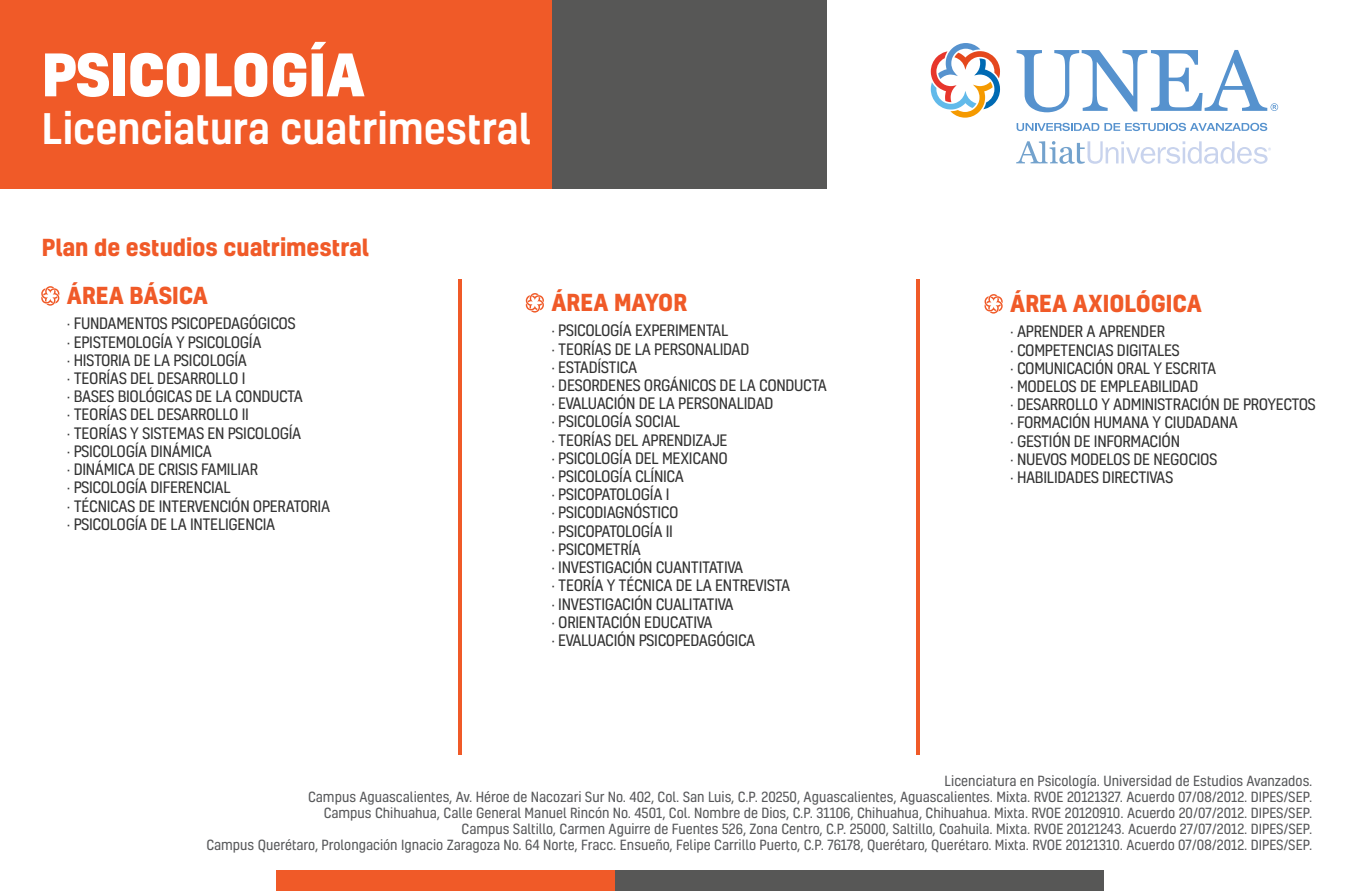
<style>
.page{position:relative;width:1372px;height:891px;background:#fff}
.page>*{position:absolute;margin:0;border:0;box-sizing:border-box;transform-origin:0 0}
.t1{font:800 56.25px "Kelson";color:#fff}
.t2{font:500 40.5px "Kelson";color:#fff}
.t3{font:700 22.5px "Kelson";color:#f05a28}
.t4{font:15.08px/18.2px "Kelson";letter-spacing:-.02em;color:#333}
.t5{font:13.5px/16.2px "Kelson";color:#58595b;text-align:right}
</style>
<div class="page">
<div style="left:551px;top:0;width:275px;height:188px;background:#575756"></div>
<div style="left:0;top:0;width:551px;height:188px;background:#f05a28"></div>
<div style="left:406px;top:871px;width:697px;height:20px;background:#575756"></div>
<div style="left:276px;top:871px;width:339px;height:20px;background:#f05a28"></div>
<hr style="left:458px;top:279px;width:3px;height:476px;background:#f05a28">
<hr style="left:916px;top:279px;width:3px;height:476px;background:#f05a28">
<svg style="left:1016px;top:141px;width:254px;height:23px"></svg>
<svg style="left:1016px;top:123px;width:251px;height:8px"></svg>
<svg style="left:1016px;top:50px;width:261px;height:62px"></svg>
<svg style="left:930px;top:43px;width:70px;height:75px"></svg>
<svg style="left:41px;top:286px;width:18px;height:20px"></svg>
<svg style="left:526px;top:293px;width:18px;height:20px"></svg>
<svg style="left:984px;top:294px;width:18px;height:20px"></svg>
<h1 class="t1" style="left:42px;top:34px;width:324px">PSICOLOGÍA</h1>
<h2 class="t2" style="left:42px;top:101px;width:490px">Licenciatura cuatrimestral</h2>
<h3 class="t3" style="left:42px;top:231px;width:328px">Plan de estudios cuatrimestral</h3>
<h3 class="t3" style="left:67px;top:279px;width:143px">ÁREA BÁSICA</h3>
<p class="t4" style="left:67px;top:314px;width:265px">· FUNDAMENTOS PSICOPEDAGÓGICOS<br>· EPISTEMOLOGÍA Y PSICOLOGÍA<br>· HISTORIA DE LA PSICOLOGÍA<br>· TEORÍAS DEL DESARROLLO I<br>· BASES BIOLÓGICAS DE LA CONDUCTA<br>· TEORÍAS DEL DESARROLLO II<br>· TEORÍAS Y SISTEMAS EN PSICOLOGÍA<br>· PSICOLOGÍA DINÁMICA<br>· DINÁMICA DE CRISIS FAMILIAR<br>· PSICOLOGÍA DIFERENCIAL<br>· TÉCNICAS DE INTERVENCIÓN OPERATORIA · PSICOLOGÍA DE LA INTELIGENCIA</p>
<h3 class="t3" style="left:551px;top:286px;width:137px">ÁREA MAYOR</h3>
<p class="t4" style="left:551px;top:321px;width:277px">· PSICOLOGÍA EXPERIMENTAL<br>· TEORÍAS DE LA PERSONALIDAD<br>· ESTADÍSTICA<br>· DESORDENES ORGÁNICOS DE LA CONDUCTA · EVALUACIÓN DE LA PERSONALIDAD<br>· PSICOLOGÍA SOCIAL<br>· TEORÍAS DEL APRENDIZAJE<br>· PSICOLOGÍA DEL MEXICANO<br>· PSICOLOGÍA CLÍNICA<br>· PSICOPATOLOGÍA I<br>· PSICODIAGNÓSTICO<br>· PSICOPATOLOGÍA II<br>· PSICOMETRÍA<br>· INVESTIGACIÓN CUANTITATIVA<br>· TEORÍA Y TÉCNICA DE LA ENTREVISTA<br>· INVESTIGACIÓN CUALITATIVA<br>· ORIENTACIÓN EDUCATIVA<br>· EVALUACIÓN PSICOPEDAGÓGICA</p>
<h3 class="t3" style="left:1010px;top:287px;width:193px">ÁREA AXIOLÓGICA</h3>
<p class="t4" style="left:1010px;top:322px;width:307px">· APRENDER A APRENDER<br>· COMPETENCIAS DIGITALES<br>· COMUNICACIÓN ORAL Y ESCRITA<br>· MODELOS DE EMPLEABILIDAD<br>· DESARROLLO Y ADMINISTRACIÓN DE PROYECTOS · FORMACIÓN HUMANA Y CIUDADANA<br>· GESTIÓN DE INFORMACIÓN<br>· NUEVOS MODELOS DE NEGOCIOS<br>· HABILIDADES DIRECTIVAS</p>
<p class="t5" style="left:206px;top:772px;width:1107px">Licenciatura en Psicología. Universidad de Estudios Avanzados.<br>Campus Aguascalientes, Av. Héroe de Nacozari Sur No. 402, Col. San Luis, C.P. 20250, Aguascalientes, Aguascalientes. Mixta. RVOE 20121327. Acuerdo 07/08/2012. DIPES/SEP.<br>Campus Chihuahua, Calle General Manuel Rincón No. 4501, Col. Nombre de Dios, C.P. 31106, Chihuahua, Chihuahua. Mixta. RVOE 20120910. Acuerdo 20/07/2012. DIPES/SEP.<br>Campus Saltillo, Carmen Aguirre de Fuentes 526, Zona Centro, C.P. 25000, Saltillo, Coahuila. Mixta. RVOE 20121243. Acuerdo 27/07/2012. DIPES/SEP.<br>Campus Querétaro, Prolongación Ignacio Zaragoza No. 64 Norte, Fracc. Ensueño, Felipe Carrillo Puerto, C.P. 76178, Querétaro, Querétaro. Mixta. RVOE 20121310. Acuerdo 07/08/2012. DIPES/SEP.</p>
</div>
